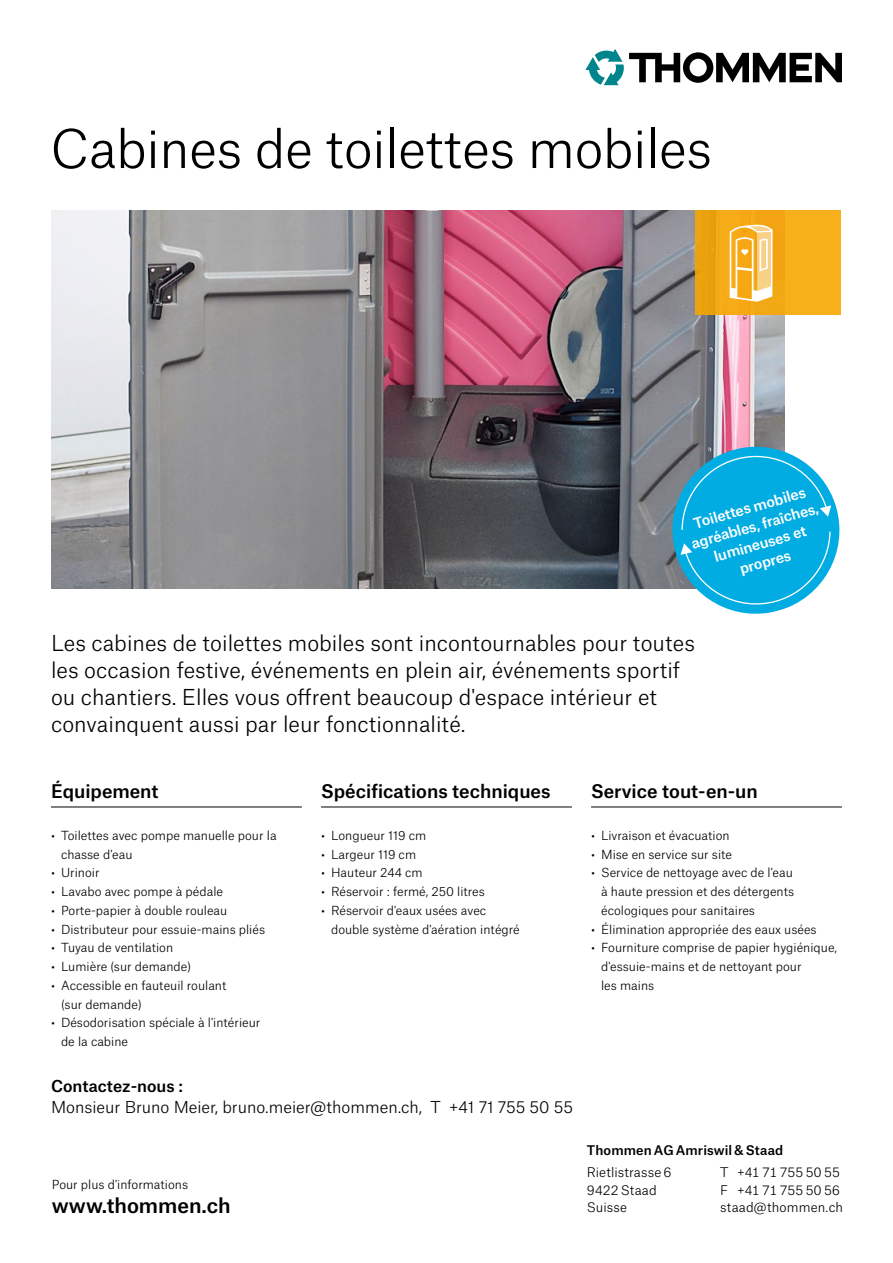
<style>
.page{position:relative;width:893px;height:1263px;background:#fff}
.page>*{position:absolute;margin:0;border:0;box-sizing:border-box;transform-origin:0 0}
.t1{font:300 51px "Atlas Grotesk";letter-spacing:-.01em;color:#000}
.t2{font:300 21px/27px "Atlas Grotesk";color:#000}
.t3{font:500 19.95px "Atlas Grotesk";color:#000}
.t4{font:500 18px "Atlas Grotesk";color:#000}
.t5{font:300 15.75px "Atlas Grotesk";color:#000}
.t6{font:500 15.75px "Atlas Grotesk";color:#000}
.t7{font:500 14.1px/18.9px "Atlas Grotesk";color:#fff;text-align:center}
.t8{font:300 12.75px/17.2px "Atlas Grotesk";letter-spacing:.01em;color:#000}
.t9{font:500 12.75px "Atlas Grotesk";letter-spacing:.01em;color:#000}
.t10{font:300 12px/18.8px "Atlas Grotesk";color:#000}
</style>
<div class="page">
<svg style="left:585px;top:49px;width:257px;height:36px"></svg>
<hr style="left:51px;top:807px;width:251px;height:1px;background:#000">
<hr style="left:321px;top:807px;width:251px;height:1px;background:#000">
<hr style="left:591px;top:807px;width:251px;height:1px;background:#000">
<img style="left:51px;top:211px;width:733px;height:377px">
<div style="left:696px;top:211px;width:145px;height:104px;background:linear-gradient(to right,#efa411,#f9b11d)"></div>
<svg style="left:730px;top:225px;width:42px;height:77px"></svg>
<svg style="left:663px;top:437px;width:177px;height:177px"></svg>
<h1 class="t1" style="left:50px;top:109px;width:663px">Cabines de toilettes mobiles</h1>
<p class="t7" style="left:683px;top:515px;width:133px;rotate:-16deg">Toilettes mobiles agréables, fraîches, lumineuses et propres</p>
<p class="t2" style="left:51px;top:627px;width:645px">Les cabines de toilettes mobiles sont incontournables pour toutes les occasion festive, événements en plein air, événements sportif ou chantiers. Elles vous offrent beaucoup d'espace intérieur et convainquent aussi par leur fonctionnalité.</p>
<h3 class="t4" style="left:51px;top:776px;width:109px">Équipement</h3>
<h3 class="t4" style="left:321px;top:776px;width:231px">Spécifications techniques</h3>
<h3 class="t4" style="left:591px;top:776px;width:168px">Service tout-en-un</h3>
<p class="t10" style="left:61px;top:825px;width:217px;text-indent:-10px">• Toilettes avec pompe manuelle pour la chasse d'eau</p>
<p class="t10" style="left:51px;top:862px;width:50px">• Urinoir</p>
<p class="t10" style="left:51px;top:881px;width:174px">• Lavabo avec pompe à pédale</p>
<p class="t10" style="left:51px;top:900px;width:178px">• Porte-papier à double rouleau</p>
<p class="t10" style="left:51px;top:919px;width:216px">• Distributeur pour essuie-mains pliés</p>
<p class="t10" style="left:51px;top:937px;width:124px">• Tuyau de ventilation</p>
<p class="t10" style="left:51px;top:956px;width:142px">• Lumière (sur demande)</p>
<p class="t10" style="left:61px;top:975px;width:167px;text-indent:-10px">• Accessible en fauteuil roulant (sur demande)</p>
<p class="t10" style="left:61px;top:1012px;width:201px;text-indent:-10px">• Désodorisation spéciale à l'intérieur de la cabine</p>
<p class="t10" style="left:321px;top:825px;width:107px">• Longueur 119 cm</p>
<p class="t10" style="left:321px;top:843px;width:97px">• Largeur 119 cm</p>
<p class="t10" style="left:321px;top:862px;width:103px">• Hauteur 244 cm</p>
<p class="t10" style="left:321px;top:881px;width:165px">• Réservoir : fermé, 250 litres</p>
<p class="t10" style="left:331px;top:900px;width:190px;text-indent:-10px">• Réservoir d'eaux usées avec double système d'aération intégré</p>
<h3 class="t6" style="left:51px;top:1073px;width:134px">Contactez-nous :</h3>
<h3 class="t5" style="left:51px;top:1095px;width:524px">Monsieur Bruno Meier, bruno.meier@thommen.ch, T +41 71 755 50 55</h3>
<p class="t10" style="left:52px;top:1174px;width:138px">Pour plus d'informations</p>
<h3 class="t3" style="left:52px;top:1189px;width:180px">www.thommen.ch</h3>
<p class="t10" style="left:591px;top:825px;width:140px">• Livraison et évacuation</p>
<p class="t10" style="left:591px;top:843px;width:143px">• Mise en service sur site</p>
<p class="t10" style="left:601px;top:862px;width:195px;text-align:justify;text-indent:-10px">• Service de nettoyage avec de l'eau à haute pression et des détergents écologiques pour sanitaires</p>
<p class="t10" style="left:591px;top:918px;width:227px">• Élimination appropriée des eaux usées</p>
<p class="t10" style="left:601px;top:937px;width:238px;text-indent:-10px">• Fourniture comprise de papier hygiénique, d'essuie-mains et de nettoyant pour<br>les mains</p>
<p class="t9" style="left:587px;top:1140px;width:198px">Thommen AG Amriswil &amp; Staad</p>
<p class="t8" style="left:587px;top:1163px;width:86px">Rietlistrasse 6<br>9422 Staad<br>Suisse</p>
<p class="t8" style="left:720px;top:1163px;width:125px">T +41 71 755 50 55<br>F +41 71 755 50 56 staad@thommen.ch</p>
</div>
